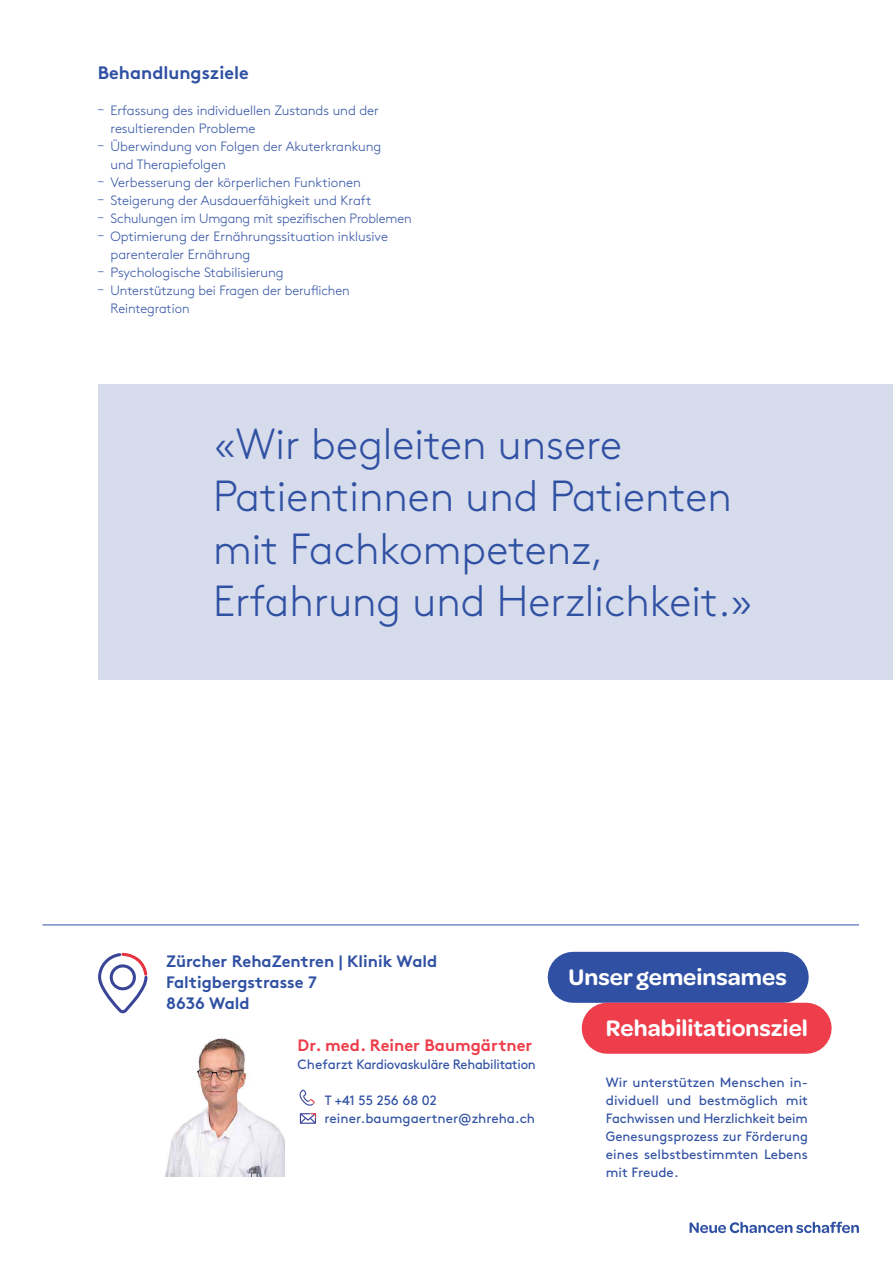
<style>
.page{position:relative;width:893px;height:1263px;background:#fff}
.page>*{position:absolute;margin:0;border:0;box-sizing:border-box;transform-origin:0 0}
.t1{font:300 43.5px/52.2px "Brown Std";color:#3051a3}
.t2{font:600 24px/51.4px "Omnes";color:#fff}
.t3{font:700 18px "Brown Std";color:#3051a3}
.t4{font:700 16.5px/21px "Brown Std";color:#3051a3}
.t5{font:700 16.5px "Brown Std";color:#ee3e4b}
.t6{font:300 13.5px/18px "Brown Std";letter-spacing:-.005em;color:#3051a3}
.t7{font:13.5px/18px "Brown Std";color:#3051a3}
.t8{font:13.5px "Brown Std";letter-spacing:-.02em;color:#3051a3}
</style>
<div class="page">
<svg style="left:98px;top:952px;width:50px;height:62px"></svg>
<img style="left:166px;top:1038px;width:119px;height:139px">
<svg style="left:299px;top:1089px;width:16px;height:17px"></svg>
<svg style="left:300px;top:1113px;width:16px;height:11px"></svg>
<hr style="left:43px;top:924px;width:816px;height:1px;background:#3051a3">
<div style="left:573px;top:952px;width:210px;height:51px;background:#3051a3"></div>
<div style="left:607px;top:1003px;width:199px;height:51px;background:#ee3e4b"></div>
<svg style="left:689px;top:1221px;width:170px;height:12px"></svg>
<div style="left:98px;top:385px;width:795px;height:295px;background:#d6dcec"></div>
<h3 class="t3" style="left:98px;top:61px;width:152px">Behandlungsziele</h3>
<p class="t6" style="left:111px;top:101px;width:270px;text-indent:-13px">– Erfassung des individuellen Zustands und der resultierenden Probleme</p>
<p class="t6" style="left:111px;top:137px;width:272px;text-indent:-13px">– Überwindung von Folgen der Akuterkrankung und Therapiefolgen</p>
<p class="t6" style="left:98px;top:173px;width:265px">– Verbesserung der körperlichen Funktionen</p>
<p class="t6" style="left:98px;top:191px;width:275px">– Steigerung der Ausdauerfähigkeit und Kraft</p>
<p class="t6" style="left:98px;top:209px;width:315px">– Schulungen im Umgang mit spezifischen Problemen</p>
<p class="t6" style="left:111px;top:227px;width:279px;text-indent:-13px">– Optimierung der Ernährungssituation inklusive parenteraler Ernährung</p>
<p class="t6" style="left:98px;top:263px;width:187px">– Psychologische Stabilisierung</p>
<p class="t6" style="left:111px;top:281px;width:241px;text-indent:-13px">– Unterstützung bei Fragen der beruflichen<br>Reintegration</p>
<h1 class="t1" style="left:213px;top:419px;width:542px">«Wir begleiten unsere<br>Patientinnen und Patienten mit Fachkompetenz,<br>Erfahrung und Herzlichkeit.»</h1>
<p class="t4" style="left:166px;top:951px;width:273px">Zürcher RehaZentren | Klinik Wald<br>Faltigbergstrasse 7<br>8636 Wald</p>
<p class="t5" style="left:298px;top:1035px;width:236px">Dr. med. Reiner Baumgärtner</p>
<p class="t8" style="left:298px;top:1056px;width:240px">Chefarzt Kardiovaskuläre Rehabilitation</p>
<p class="t7" style="left:325px;top:1091px;width:212px">T +41 55 256 68 02 reiner.baumgaertner@zhreha.ch</p>
<h2 class="t2" style="left:606px;top:950px;width:204px;text-indent:-37px">Unser gemeinsames<br>Rehabilitationsziel</h2>
<p class="t7" style="left:606px;top:1073px;width:204px;text-align:justify">Wir unterstützen Menschen in&shy;dividuell und bestmöglich mit Fachwissen und Herzlichkeit beim Genesungsprozess zur Förderung eines selbstbestimmten Lebens mit Freude.</p>
</div>
